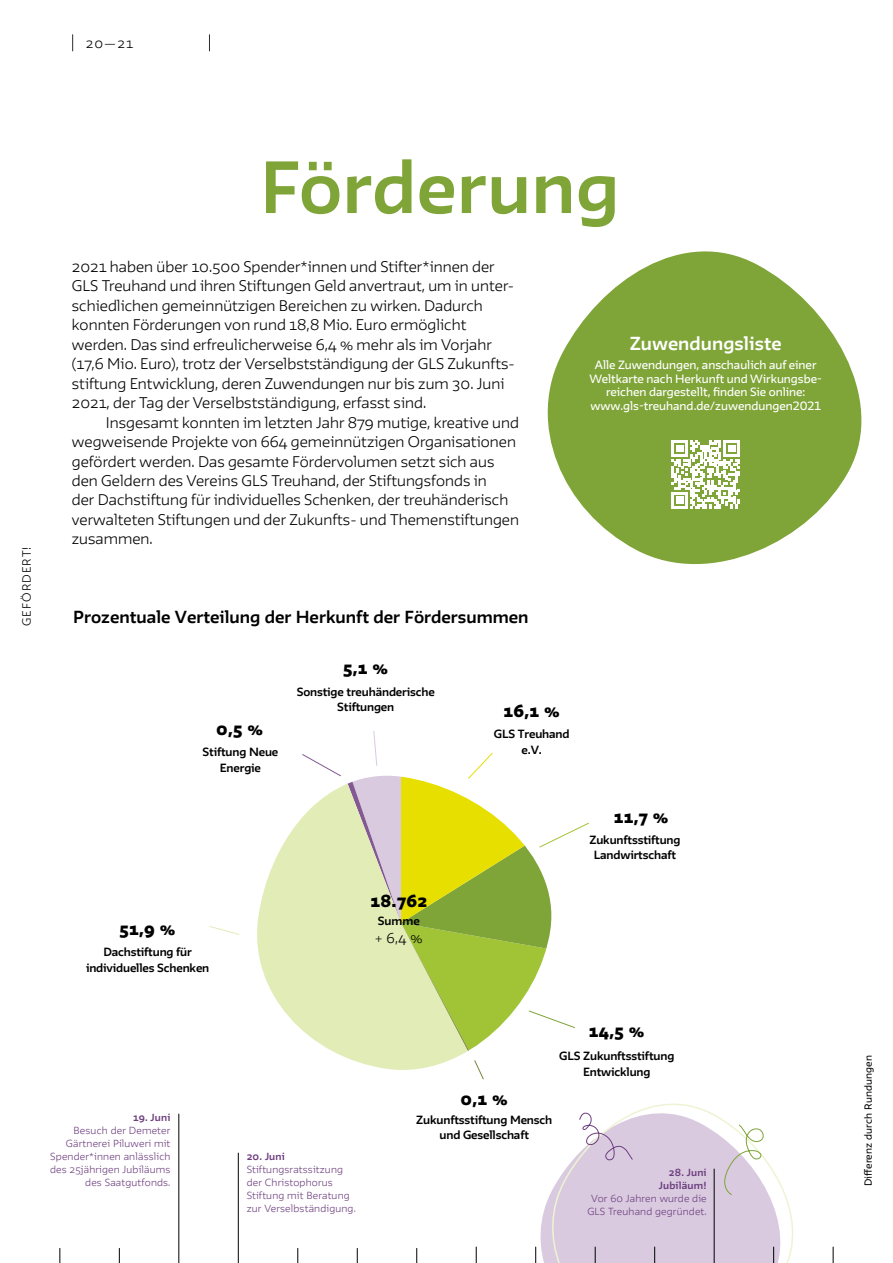
<style>
.page{position:relative;width:893px;height:1263px;background:#fff}
.page>*{position:absolute;margin:0;border:0;box-sizing:border-box;transform-origin:0 0}
.t1{font:700 64.5px "GLS Irma";letter-spacing:.01em;color:#7fa437}
.t2{font:700 16.5px "GLS Irma";letter-spacing:.005em;color:#fff}
.t3{font:700 15.3px "GLS Irma";color:#000}
.t4{font:900 15.3px "GLS Irma";letter-spacing:.02em;color:#000}
.t5{font:300 13.5px/19.5px "GLS Irma";letter-spacing:.005em;color:#000}
.t6{font:300 12.45px "GLS Irma";color:#000}
.t7{font:300 12px "GLS Irma";color:#000}
.t8{font:500 10.5px/13.5px "GLS Irma";color:#fff;text-align:center}
.t9{font:300 10.5px "GLS Irma";letter-spacing:.11em;color:#000}
.t10{font:700 10.35px/15.3px "GLS Irma";letter-spacing:-.015em;color:#000;text-align:center}
.t11{font:300 9px/13px "GLS Irma";letter-spacing:.02em;color:#6d3f7e;text-align:right}
.t12{font:700 9px/13px "GLS Irma";letter-spacing:.02em;color:#6d3f7e;text-align:right}
.t13{font:9px "GLS Irma";letter-spacing:.02em;color:#000}
</style>
<div class="page">
<svg style="left:209px;top:926px;width:31px;height:9px"></svg>
<svg style="left:257px;top:819px;width:44px;height:210px;fill:#e2ecb7"></svg>
<svg style="left:301px;top:731px;width:288px;height:349px"></svg>
<svg style="left:547px;top:251px;width:315px;height:313px;fill:#7fa437"></svg>
<svg style="left:672px;top:440px;width:68px;height:68px"></svg>
<svg style="left:535px;top:1103px;width:259px;height:160px"></svg>
<svg style="left:476px;top:1247px;width:1px;height:16px"></svg>
<svg style="left:416px;top:1248px;width:1px;height:15px"></svg>
<svg style="left:595px;top:1247px;width:1px;height:16px"></svg>
<svg style="left:535px;top:1247px;width:1px;height:16px"></svg>
<svg style="left:654px;top:1247px;width:1px;height:16px"></svg>
<svg style="left:833px;top:1247px;width:1px;height:16px"></svg>
<svg style="left:773px;top:1247px;width:1px;height:16px"></svg>
<svg style="left:119px;top:1248px;width:1px;height:15px"></svg>
<svg style="left:59px;top:1248px;width:1px;height:15px"></svg>
<svg style="left:357px;top:1248px;width:1px;height:15px"></svg>
<svg style="left:297px;top:1248px;width:1px;height:15px"></svg>
<svg style="left:724px;top:1124px;width:41px;height:71px"></svg>
<hr style="left:714px;top:1169px;width:1px;height:94px;background:#000">
<hr style="left:238px;top:1153px;width:1px;height:110px;background:#000">
<hr style="left:178px;top:1114px;width:1px;height:149px;background:#000">
<svg style="left:579px;top:1112px;width:54px;height:49px"></svg>
<svg style="left:209px;top:35px;width:1px;height:16px"></svg>
<svg style="left:72px;top:35px;width:1px;height:16px"></svg>
<p class="t7" style="left:86px;top:35px;width:49px">20—21</p>
<p class="t9" style="left:20px;top:626px;width:81px;rotate:-90deg">GEFÖRDERT!</p>
<h1 class="t1" style="left:260px;top:145px;width:361px">Förderung</h1>
<p class="t5" style="left:72px;top:256px;width:444px">2021 haben über 10.500 Spender*innen und Stifter*innen der GLS Treuhand und ihren Stiftungen Geld anvertraut, um in unter&shy;schiedlichen gemeinnützigen Bereichen zu wirken. Dadurch konnten Förderungen von rund 18,8 Mio. Euro ermöglicht werden. Das sind erfreulicherweise 6,4 % mehr als im Vorjahr (17,6 Mio. Euro), trotz der Verselbstständigung der GLS Zukunfts&shy;stiftung Entwicklung, deren Zuwendungen nur bis zum 30. Juni 2021, der Tag der Verselbstständigung, erfasst sind.</p>
<p class="t5" style="left:72px;top:412px;width:449px;text-indent:34px">Insgesamt konnten im letzten Jahr 879 mutige, kreative und wegweisende Projekte von 664 gemeinnützigen Organisationen gefördert werden. Das gesamte Fördervolumen setzt sich aus den Geldern des Vereins GLS Treuhand, der Stiftungsfonds in<br>der Dachstiftung für individuelles Schenken, der treuhänderisch verwalteten Stiftungen und der Zukunfts- und Themenstiftungen zusammen.</p>
<p class="t2" style="left:630px;top:332px;width:153px">Zuwendungsliste</p>
<p class="t8" style="left:590px;top:358px;width:234px">Alle Zuwendungen, anschaulich auf einer Weltkarte nach Herkunft und Wirkungsbe&shy;reichen dargestellt, finden Sie online: www.gls-treuhand.de/zuwendungen2021</p>
<p class="t3" style="left:73px;top:607px;width:457px">Prozentuale Verteilung der Herkunft der Fördersummen</p>
<p class="t4" style="left:216px;top:718px;width:48px">0,5 %</p>
<p class="t10" style="left:203px;top:744px;width:77px">Stiftung Neue<br>Energie</p>
<p class="t4" style="left:343px;top:657px;width:47px">5,1 %</p>
<p class="t10" style="left:297px;top:684px;width:140px">Sonstige treuhänderische<br>Stiftungen</p>
<p class="t4" style="left:119px;top:918px;width:58px">51,9 %</p>
<p class="t10" style="left:86px;top:944px;width:125px">Dachstiftung für individuelles Schenken</p>
<p class="t4" style="left:370px;top:891px;width:58px">18.762</p>
<p class="t10" style="left:378px;top:913px;width:44px">Summe</p>
<p class="t6" style="left:375px;top:929px;width:49px">+ 6,4 %</p>
<p class="t4" style="left:503px;top:700px;width:58px">16,1 %</p>
<p class="t10" style="left:494px;top:726px;width:77px">GLS Treuhand e.V.</p>
<p class="t4" style="left:614px;top:807px;width:56px">11,7 %</p>
<p class="t10" style="left:589px;top:832px;width:93px">Zukunftsstiftung<br>Landwirtschaft</p>
<p class="t12" style="left:133px;top:1110px;width:39px">19. Juni</p>
<p class="t11" style="left:50px;top:1123px;width:122px">Besuch der Demeter<br>Gärtnerei Piluweri mit<br>Spender*innen anlässlich des 25jährigen Jubiläums des Saatgutfonds.</p>
<p class="t12" style="left:247px;top:1150px;width:40px">20. Juni</p>
<p class="t11" style="left:247px;top:1162px;width:111px;text-align:left">Stiftungsratssitzung der Christophorus<br>Stiftung mit Beratung zur Verselbständigung.</p>
<p class="t4" style="left:460px;top:1088px;width:49px">0,1 %</p>
<p class="t10" style="left:416px;top:1111px;width:137px">Zukunftsstiftung Mensch und Gesellschaft</p>
<p class="t4" style="left:589px;top:1021px;width:57px">14,5 %</p>
<p class="t10" style="left:559px;top:1048px;width:117px">GLS Zukunftsstiftung<br>Entwicklung</p>
<p class="t12" style="left:659px;top:1165px;width:49px">28. Juni<br>Jubiläum!</p>
<p class="t11" style="left:587px;top:1191px;width:121px;text-align:center">Vor 60 Jahren wurde die<br>GLS Treuhand gegründet.</p>
<p class="t13" style="left:862px;top:1186px;width:133px;rotate:-90deg">Differenz durch Rundungen</p>
</div>
